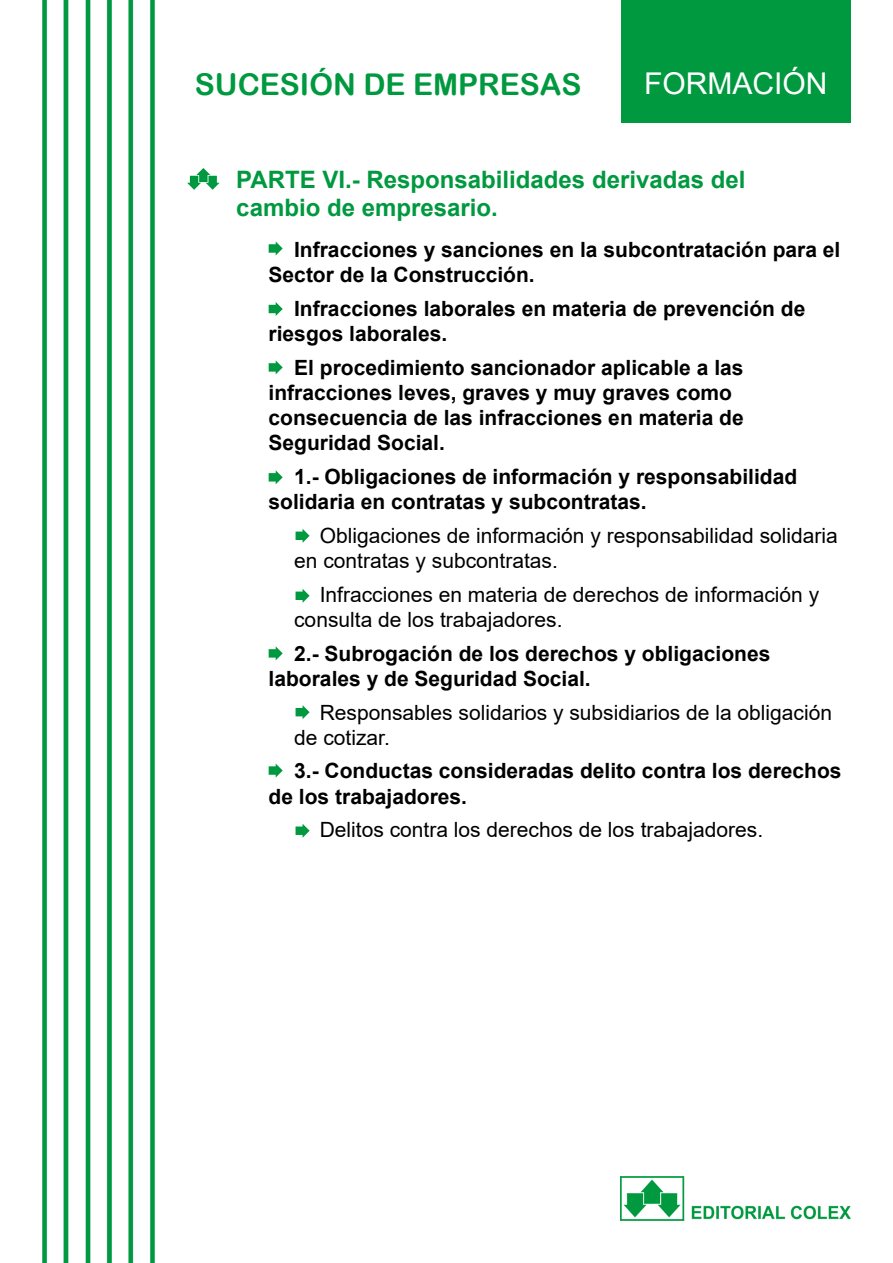
<style>
.page{position:relative;width:893px;height:1263px;background:#fff}
.page>*{position:absolute;margin:0;border:0;box-sizing:border-box;transform-origin:0 0}
.t1{font:30px "Arial Rounded MT Bold";color:#00993f}
.t2{font:30px "Arial";color:#fff}
.t3{font:700 24px/28.8px "Arial";color:#00993f}
.t4{font:700 21px/25.2px "Arial";color:#000}
.t5{font:21px/25.2px "Arial";color:#000}
</style>
<div class="page">
<div style="left:621px;top:0;width:229px;height:123px;background:#00993f"></div>
<img style="left:620px;top:1176px;width:230px;height:44px">
<img style="left:43px;top:0;width:112px;height:1263px">
<svg style="left:187px;top:168px;width:33px;height:22px"></svg>
<svg style="left:269px;top:241px;width:14px;height:15px"></svg>
<svg style="left:269px;top:302px;width:14px;height:14px"></svg>
<svg style="left:269px;top:360px;width:14px;height:15px"></svg>
<svg style="left:269px;top:646px;width:14px;height:15px"></svg>
<svg style="left:269px;top:763px;width:14px;height:15px"></svg>
<svg style="left:269px;top:470px;width:14px;height:15px"></svg>
<svg style="left:296px;top:529px;width:14px;height:14px"></svg>
<svg style="left:296px;top:589px;width:14px;height:14px"></svg>
<svg style="left:296px;top:705px;width:14px;height:14px"></svg>
<svg style="left:296px;top:824px;width:14px;height:14px"></svg>
<h1 class="t1" style="left:195px;top:67px;width:388px">SUCESIÓN DE EMPRESAS</h1>
<h1 class="t2" style="left:644px;top:63px;width:185px">FORMACIÓN</h1>
<p class="t3" style="left:236px;top:165px;width:511px">PARTE VI.- Responsabilidades derivadas del cambio de empresario.</p>
<p class="t4" style="left:269px;top:237px;width:573px;text-indent:26px">Infracciones y sanciones en la subcontratación para el<br>Sector de la Construcción.</p>
<p class="t4" style="left:269px;top:296px;width:538px;text-indent:26px">Infracciones laborales en materia de prevención de riesgos laborales.</p>
<p class="t4" style="left:269px;top:355px;width:477px;text-indent:26px">El procedimiento sancionador aplicable a las infracciones leves, graves y muy graves como consecuencia de las infracciones en materia de Seguridad Social.</p>
<p class="t4" style="left:269px;top:464px;width:530px;text-indent:26px">1.- Obligaciones de información y responsabilidad solidaria en contratas y subcontratas.</p>
<p class="t5" style="left:294px;top:523px;width:545px;text-indent:26px">Obligaciones de información y responsabilidad solidaria en contratas y subcontratas.</p>
<p class="t5" style="left:294px;top:582px;width:527px;text-indent:26px">Infracciones en materia de derechos de información y consulta de los trabajadores.</p>
<p class="t4" style="left:269px;top:641px;width:503px;text-indent:26px">2.- Subrogación de los derechos y obligaciones laborales y de Seguridad Social.</p>
<p class="t5" style="left:294px;top:699px;width:539px;text-indent:26px">Responsables solidarios y subsidiarios de la obligación de cotizar.</p>
<p class="t4" style="left:269px;top:759px;width:574px;text-indent:26px">3.- Conductas consideradas delito contra los derechos de los trabajadores.</p>
<p class="t5" style="left:320px;top:817px;width:445px">Delitos contra los derechos de los trabajadores.</p>
</div>
